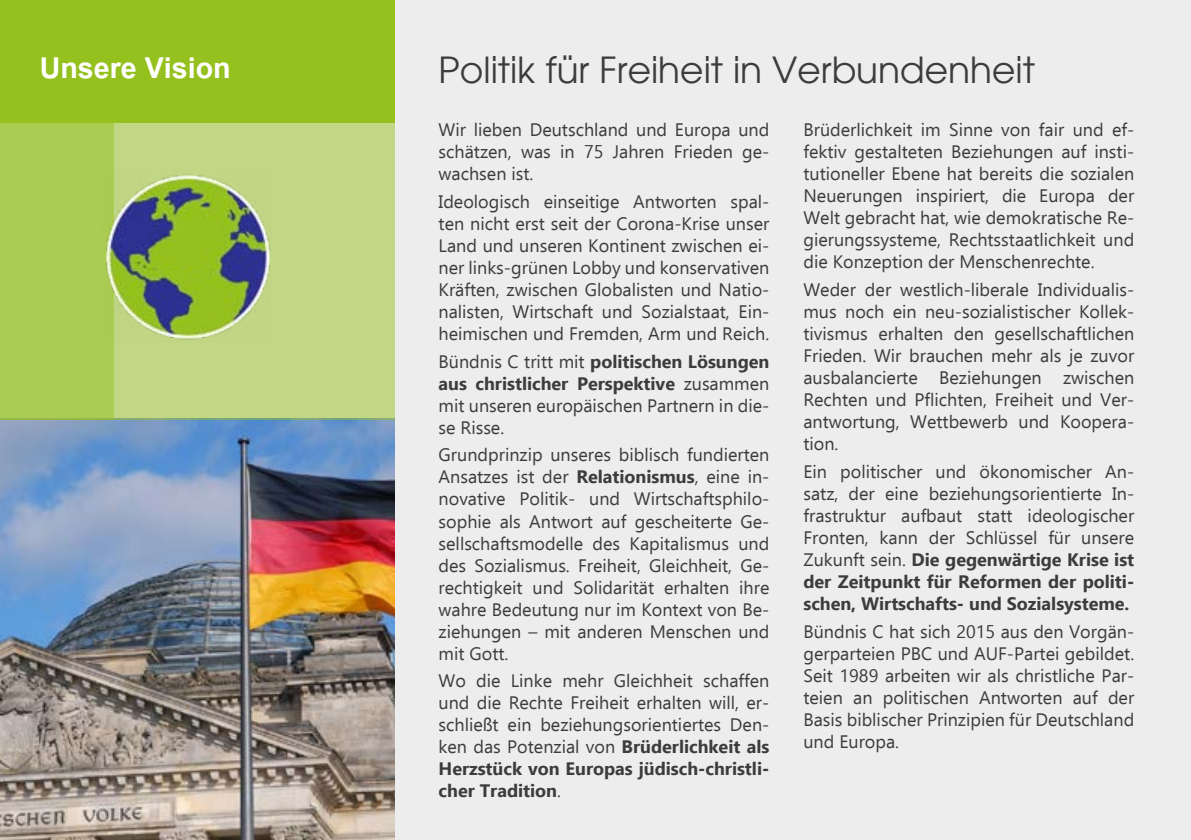
<style>
.page{position:relative;width:1191px;height:840px;background:#fff}
.page>*{position:absolute;margin:0;border:0;box-sizing:border-box;transform-origin:0 0}
.t1{font:700 40px "Utsaah";color:#fff}
.Überschrift_1{font:36px "Avant Garde";color:#3c3c3b}
.Copytext_Flyer{font:18px/22px "Ebrima";color:#3c3c3b;text-align:justify}
.s1{font-weight:700}
</style>
<div class="page">
<div style="left:0;top:0;width:1191px;height:839px;background:#ededed"></div>
<img style="left:0;top:419px;width:394px;height:420px">
<div style="left:0;top:0;width:394px;height:123px;background:#95c11f"></div>
<svg style="left:0;top:123px;width:394px;height:296px;fill:#c1d786"></svg>
<img style="left:102px;top:170px;width:171px;height:171px">
<p class="t1" style="left:40px;top:48px;width:193px">Unsere Vision</p>
<p class="Überschrift_1" style="left:438px;top:48px;width:598px">Politik für Freiheit in Verbundenheit</p>
<p class="Copytext_Flyer" style="left:438px;top:118px;width:332px">Wir lieben Deutschland und Europa und schätzen, was in 75 Jahren Frieden ge&shy;wachsen ist.</p>
<p class="Copytext_Flyer" style="left:438px;top:190px;width:332px">Ideologisch einseitige Antworten spal&shy;ten nicht erst seit der Corona-Krise unser Land und unseren Kontinent zwischen ei&shy;ner links-grünen Lobby und konservativen Kräften, zwischen Globalisten und Natio&shy;nalisten, Wirtschaft und Sozialstaat, Ein&shy;heimischen und Fremden, Arm und Reich.</p>
<p class="Copytext_Flyer" style="left:438px;top:349px;width:332px">Bündnis C tritt mit <span class="s1">politischen Lösungen aus christlicher Perspektive</span> zusammen mit unseren europäischen Partnern in die&shy;se Risse.</p>
<p class="Copytext_Flyer" style="left:438px;top:443px;width:332px">Grundprinzip unseres biblisch fundierten Ansatzes ist der <span class="s1">Relationismus</span>, eine in&shy;novative Politik- und Wirtschaftsphilo&shy;sophie als Antwort auf gescheiterte Ge&shy;sellschaftsmodelle des Kapitalismus und des Sozialismus. Freiheit, Gleichheit, Ge&shy;rechtigkeit und Solidarität erhalten ihre wahre Bedeutung nur im Kontext von Be&shy;ziehungen – mit anderen Menschen und mit Gott.</p>
<p class="Copytext_Flyer" style="left:438px;top:669px;width:332px">Wo die Linke mehr Gleichheit schaffen und die Rechte Freiheit erhalten will, er&shy;schließt ein beziehungsorientiertes Den&shy;ken das Potenzial von <span class="s1">Brüderlichkeit als Herzstück von Europas jüdisch-christli&shy;cher Tradition</span>.</p>
<p class="Copytext_Flyer" style="left:803px;top:118px;width:332px">Brüderlichkeit im Sinne von fair und ef&shy;fektiv gestalteten Beziehungen auf insti&shy;tutioneller Ebene hat bereits die sozialen Neuerungen inspiriert, die Europa der Welt gebracht hat, wie demokratische Re&shy;gierungssysteme, Rechtsstaatlichkeit und die Konzeption der Menschenrechte.</p>
<p class="Copytext_Flyer" style="left:803px;top:278px;width:332px">Weder der westlich-liberale Individualis&shy;mus noch ein neu-sozialistischer Kollek&shy;tivismus erhalten den gesellschaftlichen Frieden. Wir brauchen mehr als je zuvor ausbalancierte Beziehungen zwischen Rechten und Pflichten, Freiheit und Ver&shy;antwortung, Wettbewerb und Koopera&shy;tion.</p>
<p class="Copytext_Flyer" style="left:803px;top:459px;width:332px">Ein politischer und ökonomischer An&shy;satz, der eine beziehungsorientierte In&shy;frastruktur aufbaut statt ideologischer Fronten, kann der Schlüssel für unsere Zukunft sein. <span class="s1">Die gegenwärtige Krise ist der Zeitpunkt für Reformen der politi&shy;schen, Wirtschafts- und Sozialsysteme.</span></p>
<p class="Copytext_Flyer" style="left:803px;top:619px;width:332px">Bündnis C hat sich 2015 aus den Vorgän&shy;gerparteien PBC und AUF-Partei gebildet.<br>Seit 1989 arbeiten wir als christliche Par&shy;teien an politischen Antworten auf der Basis biblischer Prinzipien für Deutschland und Europa.</p>
</div>
